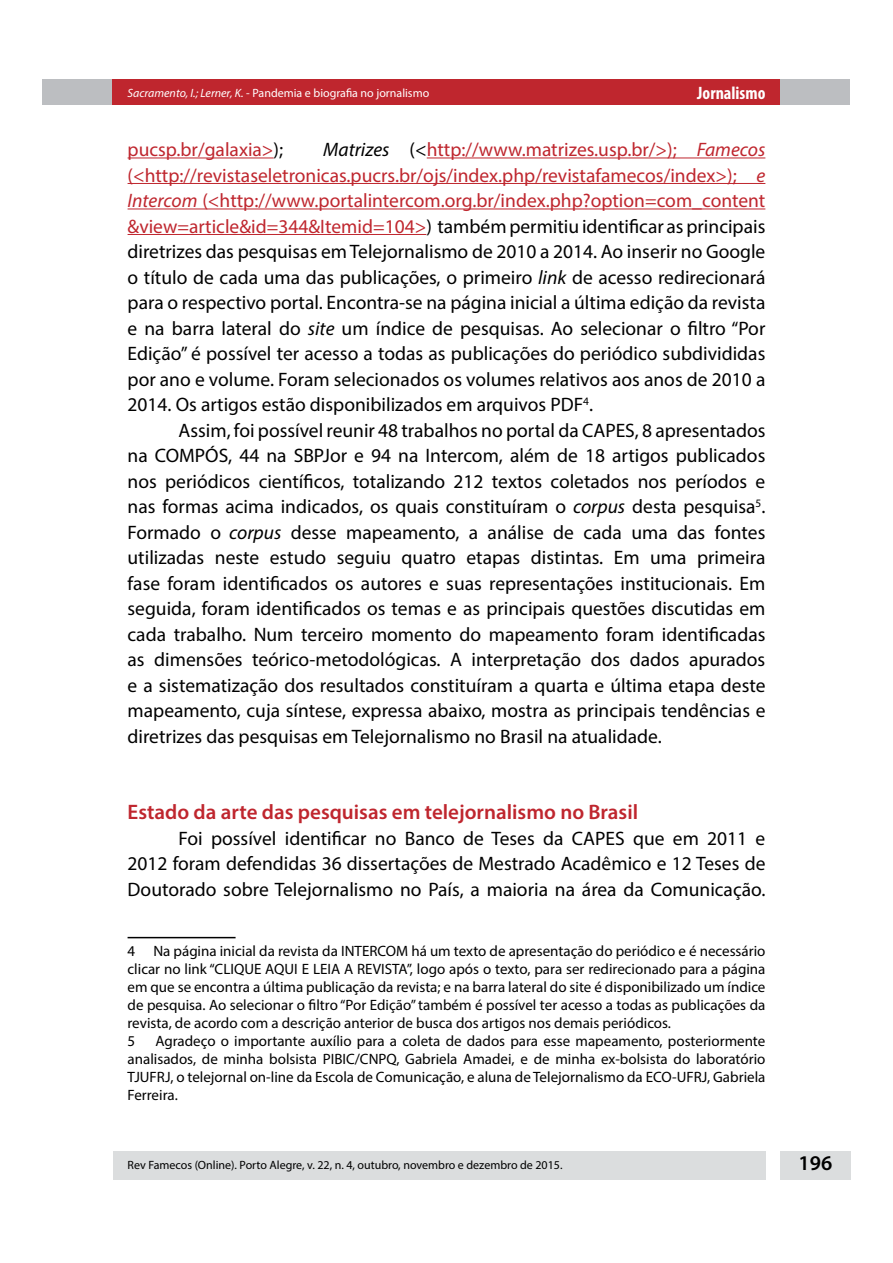
<style>
.page{position:relative;width:893px;height:1263px;background:#fff}
.page>*{position:absolute;margin:0;border:0;box-sizing:border-box;transform-origin:0 0}
.t1{font:600 21px "Myriad Pro";color:#bf262e}
.t2{font:600 21px "Myriad Pro";color:#000}
.t3{font:19.5px/25.5px "Myriad Pro";color:#000;text-align:justify}
.t4{font:19.5px "Myriad Pro";color:#bf262e}
.t5{font:700 condensed 18px "Myriad Pro";color:#fff}
.t6{font:15px/18px "Myriad Pro";color:#000}
.t7{font:12px "Myriad Pro";color:#000}
.t8{font:12px "Myriad Pro";color:#fff}
.s1{font-style:italic}
.s2{color:#bf262e}
.s3{font-style:italic;color:#bf262e}
.s4{color:#000}
</style>
<div class="page">
<div style="left:43px;top:80px;width:807px;height:25px;background:#bcbec1"></div>
<div style="left:113px;top:80px;width:667px;height:25px;background:#bf262e"></div>
<div style="left:780px;top:1151px;width:70px;height:28px;background:#dbddde"></div>
<div style="left:113px;top:1151px;width:652px;height:28px;background:#dbddde"></div>
<hr style="left:128px;top:157px;width:146px;height:1px;background:#bf262e">
<hr style="left:427px;top:157px;width:338px;height:1px;background:#bf262e">
<hr style="left:128px;top:183px;width:637px;height:1px;background:#bf262e">
<hr style="left:128px;top:208px;width:637px;height:1px;background:#bf262e">
<hr style="left:128px;top:234px;width:298px;height:1px;background:#bf262e">
<hr style="left:128px;top:937px;width:108px;height:1px;background:#000">
<p class="t8" style="left:128px;top:85px;width:303px"><span class="s1">Sacramento, I.; Lerner, K.</span> - Pandemia e biografia no jornalismo</p>
<p class="t5" style="left:697px;top:82px;width:70px">Jornalismo</p>
<p class="t3" style="left:128px;top:136px;width:639px;text-indent:196px"><span class="s1">Matrizes</span> (&lt;<span class="s2">http://www.matrizes.usp.br/&gt;);</span> <span class="s3">Famecos </span><span class="s2">(&lt;http://revistaseletronicas.pucrs.br/ojs/index.php/revistafamecos/index&gt;);</span> <span class="s3">e Intercom</span> <span class="s2">(&lt;http://www.portalintercom.org.br/index.php?option=com_content &amp;view=article&amp;id=344&amp;Itemid=104&gt;</span>) também permitiu identificar as principais diretrizes das pesquisas em Telejornalismo de 2010 a 2014. Ao inserir no Google o título de cada uma das publicações, o primeiro <span class="s1">link</span> de acesso redirecionará para o respectivo portal. Encontra-se na página inicial a última edição da revista e na barra lateral do <span class="s1">site</span> um índice de pesquisas. Ao selecionar o filtro “Por Edição” é possível ter acesso a todas as publicações do periódico subdivididas por ano e volume. Foram selecionados os volumes relativos aos anos de 2010 a 2014. Os artigos estão disponibilizados em arquivos PDF<sup>4</sup>.</p>
<p class="t3" style="left:128px;top:417px;width:639px;text-indent:51px">Assim, foi possível reunir 48 trabalhos no portal da CAPES, 8 apresentados na COMPÓS, 44 na SBPJor e 94 na Intercom, além de 18 artigos publicados nos periódicos científicos, totalizando 212 textos coletados nos períodos e nas formas acima indicados, os quais constituíram o <span class="s1">corpus</span> desta pesquisa<sup>5</sup>.<br>Formado o <span class="s1">corpus</span> desse mapeamento, a análise de cada uma das fontes utilizadas neste estudo seguiu quatro etapas distintas. Em uma primeira fase foram identificados os autores e suas representações institucionais. Em seguida, foram identificados os temas e as principais questões discutidas em cada trabalho. Num terceiro momento do mapeamento foram identificadas as dimensões teórico-metodológicas. A interpretação dos dados apurados e a sistematização dos resultados constituíram a quarta e última etapa deste mapeamento, cuja síntese, expressa abaixo, mostra as principais tendências e diretrizes das pesquisas em Telejornalismo no Brasil na atualidade.</p>
<p class="t4" style="left:128px;top:137px;width:157px">pucsp.br/galaxia&gt;<span class="s4">);</span></p>
<p class="t1" style="left:128px;top:799px;width:512px">Estado da arte das pesquisas em telejornalismo no Brasil</p>
<p class="t3" style="left:128px;top:825px;width:639px;text-indent:51px">Foi possível identificar no Banco de Teses da CAPES que em 2011 e 2012 foram defendidas 36 dissertações de Mestrado Acadêmico e 12 Teses de Doutorado sobre Telejornalismo no País, a maioria na área da Comunicação.</p>
<p class="t6" style="left:128px;top:941px;width:639px">4 Na página inicial da revista da INTERCOM há um texto de apresentação do periódico e é necessário clicar no link “CLIQUE AQUI E LEIA A REVISTA”, logo após o texto, para ser redirecionado para a página em que se encontra a última publicação da revista; e na barra lateral do site é disponibilizado um índice de pesquisa. Ao selecionar o filtro “Por Edição” também é possível ter acesso a todas as publicações da revista, de acordo com a descrição anterior de busca dos artigos nos demais periódicos.<br>5</p>
<p class="t6" style="left:128px;top:1031px;width:639px;text-align:justify;text-indent:28px">Agradeço o importante auxílio para a coleta de dados para esse mapeamento, posteriormente analisados, de minha bolsista PIBIC/CNPQ, Gabriela Amadei, e de minha ex-bolsista do laboratório TJUFRJ, o telejornal on-line da Escola de Comunicação, e aluna de Telejornalismo da ECO-UFRJ, Gabriela Ferreira.</p>
<p class="t7" style="left:128px;top:1158px;width:436px">Rev Famecos (Online). Porto Alegre, v. 22, n. 4, outubro, novembro e dezembro de 2015.</p>
<p class="t2" style="left:798px;top:1150px;width:35px">196</p>
</div>
